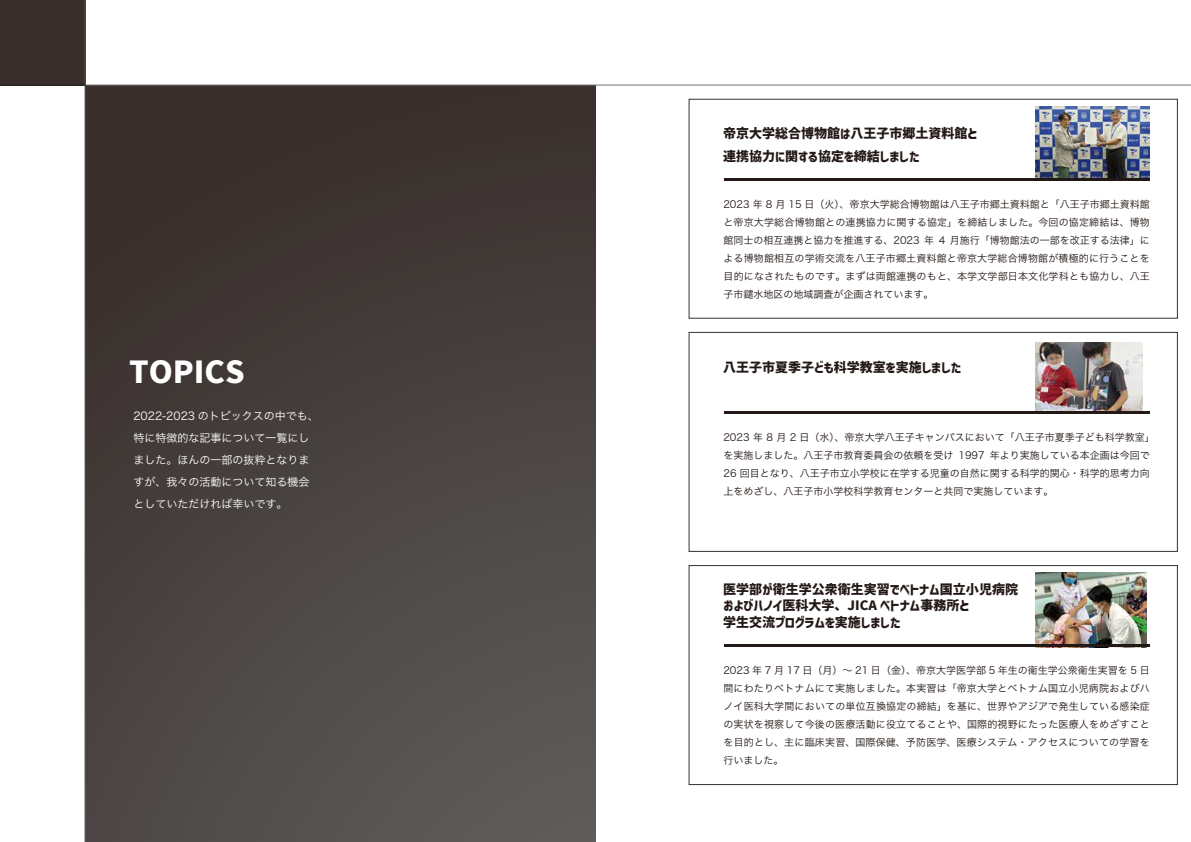
<style>
.page{position:relative;width:1191px;height:842px;background:#fff}
.page>*{position:absolute;margin:0;border:0;box-sizing:border-box;transform-origin:0 0}
.t1{font:30.7px "Corporate Logo Bold ver 2";color:#fff}
.t2{font:13px/16.7px "Corporate Logo Bold ver 2";color:#221815}
.t3{font:11px/22px "Hiragino Sans W3";color:#fff}
.t4{font:10px/18px "Hiragino Sans W3";color:#221815;text-align:justify}
</style>
<div class="page">
<img style="left:1035px;top:107px;width:114px;height:71px">
<img style="left:1035px;top:573px;width:111px;height:71px">
<img style="left:1035px;top:342px;width:107px;height:69px">
<div style="left:85px;top:85px;width:510px;height:757px;background:linear-gradient(to bottom,#372d2a,#575554)"></div>
<hr style="left:0;top:85px;width:1191px;height:1px;background:#727171">
<div style="left:0;top:0;width:85px;height:85px;background:#382f2c"></div>
<hr style="left:85px;top:0;width:1px;height:842px;background:#595757">
<hr style="left:724px;top:178px;width:425px;height:3px;background:#221815">
<div style="left:688px;top:332px;width:489px;height:220px;border:1px solid #221815"></div>
<hr style="left:724px;top:411px;width:425px;height:3px;background:#221815">
<div style="left:688px;top:565px;width:489px;height:220px;border:1px solid #221815"></div>
<hr style="left:724px;top:644px;width:425px;height:3px;background:#221815">
<h1 class="t1" style="left:129px;top:351px;width:117px">TOPICS</h1>
<p class="t3" style="left:133px;top:404px;width:187px">2022-2023 のトピックスの中でも、特に特徴的な記事について一覧にしました。ほんの一部の抜粋となりますが、我々の活動について知る機会としていただければ幸いです。</p>
<h2 class="t2" style="left:723px;top:122px;width:255px;line-height:22.8px">帝京大学総合博物館は八王子市郷土資料館と連携協力に関する協定を締結しました</h2>
<p class="t4" style="left:723px;top:194px;width:428px">2023 年 8 月 15 日（火）、帝京大学総合博物館は八王子市郷土資料館と「八王子市郷土資料館と帝京大学総合博物館との連携協力に関する協定」を締結しました。今回の協定締結は、博物館同士の相互連携と協力を推進する、2023 年 4 月施行「博物館法の一部を改正する法律」による博物館相互の学術交流を八王子市郷土資料館と帝京大学総合博物館が積極的に行うことを目的になされたものです。まずは両館連携のもと、本学文学部日本文化学科とも協力し、八王子市鑓水地区の地域調査が企画されています。</p>
<h2 class="t2" style="left:723px;top:358px;width:240px">八王子市夏季子ども科学教室を実施しました</h2>
<p class="t4" style="left:723px;top:427px;width:433px;text-align:left">2023 年 8 月 2 日（水）、帝京大学八王子キャンパスにおいて「八王子市夏季子ども科学教室」を実施しました。八王子市教育委員会の依頼を受け 1997 年より実施している本企画は今回で26 回目となり、八王子市立小学校に在学する児童の自然に関する科学的関心・科学的思考力向上をめざし、八王子市小学校科学教育センターと共同で実施しています。</p>
<h2 class="t2" style="left:723px;top:580px;width:296px">医学部が衛生学公衆衛生実習でベトナム国立小児病院およびハノイ医科大学、JICA ベトナム事務所と<br>学生交流プログラムを実施しました</h2>
<p class="t4" style="left:723px;top:660px;width:428px">2023 年 7 月 17 日（月）～ 21 日（金）、帝京大学医学部 5 年生の衛生学公衆衛生実習を 5 日間にわたりベトナムにて実施しました。本実習は「帝京大学とベトナム国立小児病院およびハノイ医科大学間においての単位互換協定の締結」を基に、世界やアジアで発生している感染症の実状を視察して今後の医療活動に役立てることや、国際的視野にたった医療人をめざすことを目的とし、主に臨床実習、国際保健、予防医学、医療システム・アクセスについての学習を行いました。</p>
</div>
